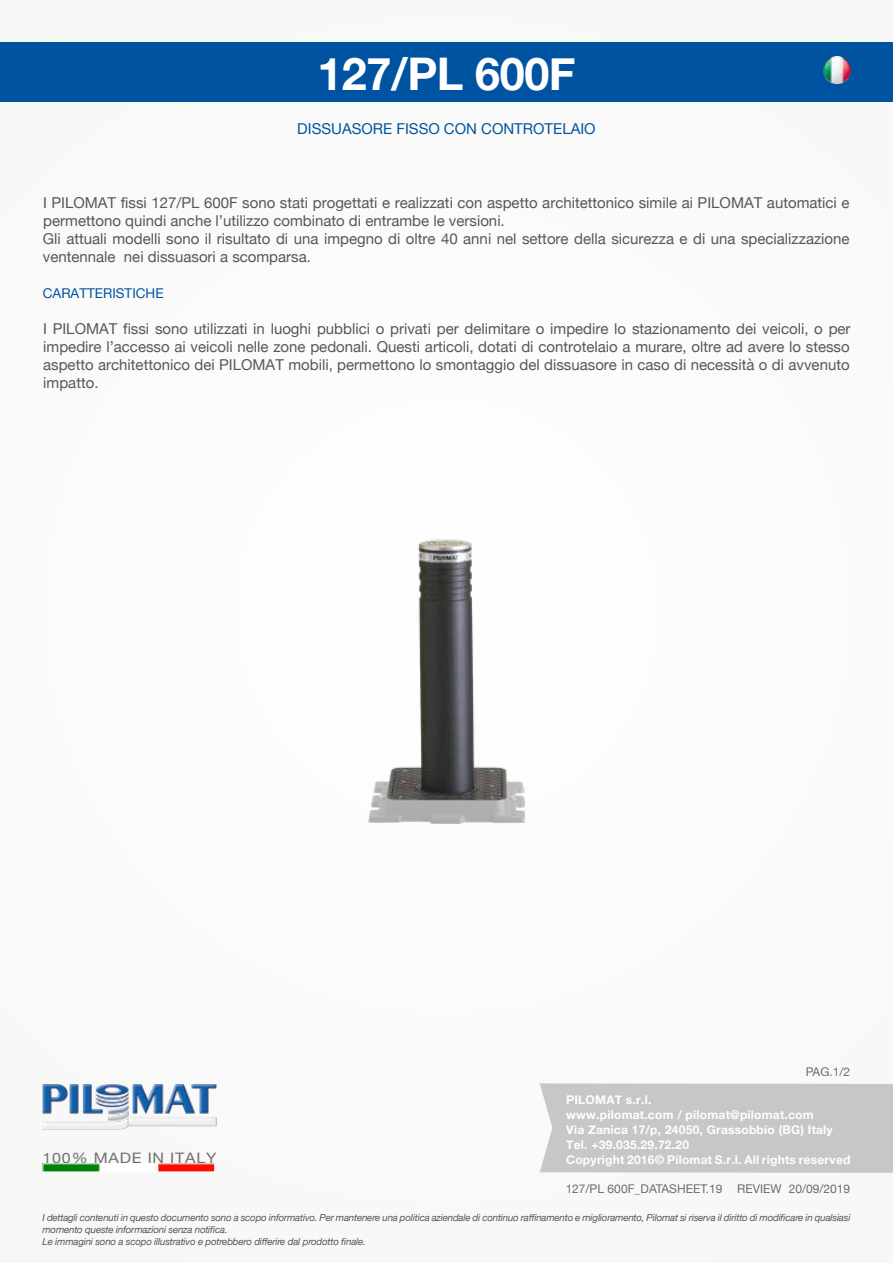
<style>
.page{position:relative;width:893px;height:1263px;background:#fbfafa}
.page>*{position:absolute;margin:0;border:0;box-sizing:border-box;transform-origin:0 0}
.t1{font:700 45px "Helvetica Neue";letter-spacing:-.01em;color:#fff}
.t2{font:15px/18px "Helvetica Neue";color:#575756}
.t3{font:15px "Helvetica Neue";color:#0053a1}
.t4{font:14.4px "Helvetica Neue";letter-spacing:.05em;color:#706f6f;scale:1.11 1}
.t5{font:13.5px "Helvetica Neue";color:#0053a1}
.t6{font:700 12px/15px "Helvetica Neue";letter-spacing:.02em;color:#fff}
.t7{font:12px "Helvetica Neue";color:#706f6f}
.t8{font:italic 9.75px/11.7px "Helvetica Neue";letter-spacing:-.02em;color:#575756}
</style>
<div class="page">
<div style="left:540px;top:1083px;width:353px;height:90px;background:#c9c7c6"></div>
<div style="left:0;top:43px;width:893px;height:59px;background:#0053a1"></div>
<img style="left:45px;top:1165px;width:168px;height:5px">
<div style="left:43px;top:1163px;width:172px;height:9px;border:1px solid #fff"></div>
<img style="left:43px;top:1084px;width:174px;height:45px">
<img style="left:368px;top:539px;width:157px;height:284px">
<img style="left:823px;top:57px;width:27px;height:27px">
<h1 class="t1" style="left:317px;top:38px;width:260px">127/PL 600F</h1>
<p class="t3" style="left:297px;top:118px;width:300px">DISSUASORE FISSO CON CONTROTELAIO</p>
<p class="t2" style="left:43px;top:195px;width:808px">I PILOMAT fissi 127/PL 600F sono stati progettati e realizzati con aspetto architettonico simile ai PILOMAT automatici e permettono quindi anche l’utilizzo combinato di entrambe le versioni.<br>Gli attuali modelli sono il risultato di una impegno di oltre 40 anni nel settore della sicurezza e di una specializzazione ventennale nei dissuasori a scomparsa.</p>
<p class="t5" style="left:43px;top:284px;width:122px">CARATTERISTICHE</p>
<p class="t2" style="left:43px;top:321px;width:809px;text-align:justify">I PILOMAT fissi sono utilizzati in luoghi pubblici o privati per delimitare o impedire lo stazionamento dei veicoli, o per impedire l’accesso ai veicoli nelle zone pedonali. Questi articoli, dotati di controtelaio a murare, oltre ad avere lo stesso aspetto architettonico dei PILOMAT mobili, permettono lo smontaggio del dissuasore in caso di necessità o di avvenuto impatto.</p>
<p class="t4" style="left:43px;top:1147px;width:158px">100% MADE IN ITALY</p>
<p class="t7" style="left:806px;top:1063px;width:46px">PAG.1/2</p>
<p class="t6" style="left:566px;top:1093px;width:286px">PILOMAT s.r.l.<br>www.pilomat.com / pilomat@pilomat.com<br>Via Zanica 17/p, 24050, Grassobbio (BG) Italy Tel. +39.035.29.72.20<br>Copyright 2016© Pilomat S.r.l. All rights reserved</p>
<p class="t7" style="left:566px;top:1180px;width:286px">127/PL 600F_DATASHEET.19 REVIEW 20/09/2019</p>
<p class="t8" style="left:43px;top:1212px;width:809px">I dettagli contenuti in questo documento sono a scopo informativo. Per mantenere una politica aziendale di continuo raffinamento e miglioramento, Pilomat si riserva il diritto di modificare in qualsiasi momento queste informazioni senza notifica.<br>Le immagini sono a scopo illustrativo e potrebbero differire dal prodotto finale.</p>
</div>
